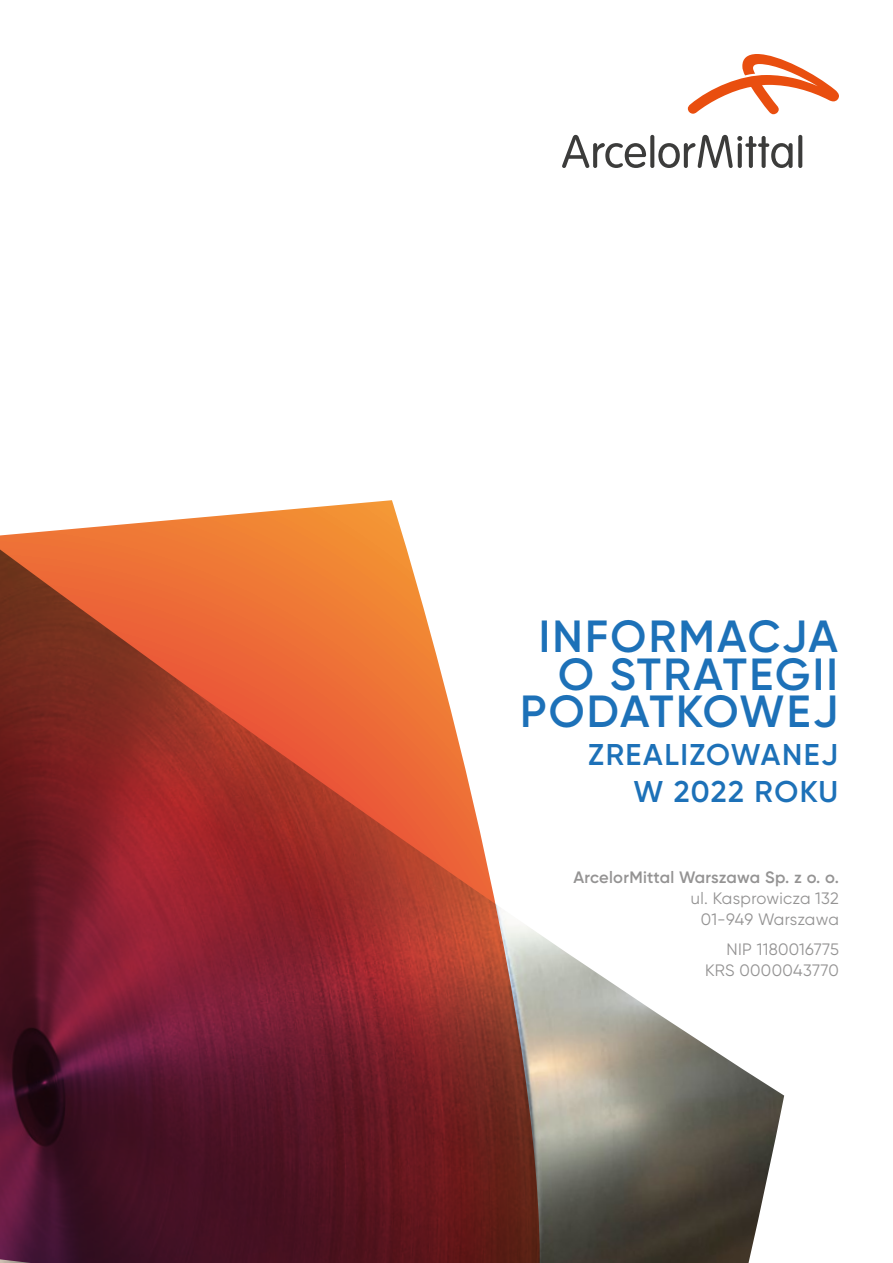
<style>
.page{position:relative;width:893px;height:1263px;background:#fff}
.page>*{position:absolute;margin:0;border:0;box-sizing:border-box;transform-origin:0 0}
.t1{font:600 45px/37.5px "Gilroy";letter-spacing:.05em;color:#1d71b8;text-align:right}
.t2{font:600 30px/37.5px "Gilroy";letter-spacing:.05em;color:#1d71b8;text-align:right}
.t3{font:16.5px/21px "Gilroy";letter-spacing:.01em;color:#949393;text-align:right}
.t4{font:600 16.5px "Gilroy";letter-spacing:.02em;color:#949393}
</style>
<div class="page">
<svg style="left:688px;top:54px;width:151px;height:60px"></svg>
<svg style="left:650px;top:135px;width:4px;height:33px"></svg>
<svg style="left:562px;top:135px;width:84px;height:33px"></svg>
<svg style="left:798px;top:135px;width:4px;height:33px"></svg>
<svg style="left:658px;top:135px;width:135px;height:33px"></svg>
<img style="left:558px;top:947px;width:226px;height:316px">
<svg style="left:0;top:500px;width:558px;height:763px;background:#9f5048"></svg>
<h1 class="t1" style="left:520px;top:617px;width:319px">INFORMACJA<br>O STRATEGII<br>PODATKOWEJ</h1>
<h2 class="t2" style="left:588px;top:735px;width:251px">ZREALIZOWANEJ<br>W 2022 ROKU</h2>
<p class="t4" style="left:573px;top:867px;width:267px">ArcelorMittal Warszawa Sp. z o. o.</p>
<p class="t3" style="left:691px;top:888px;width:150px">ul. Kasprowicza 132<br>01-949 Warszawa</p>
<p class="t3" style="left:705px;top:938px;width:135px">NIP 1180016775<br>KRS 0000043770</p>
</div>
